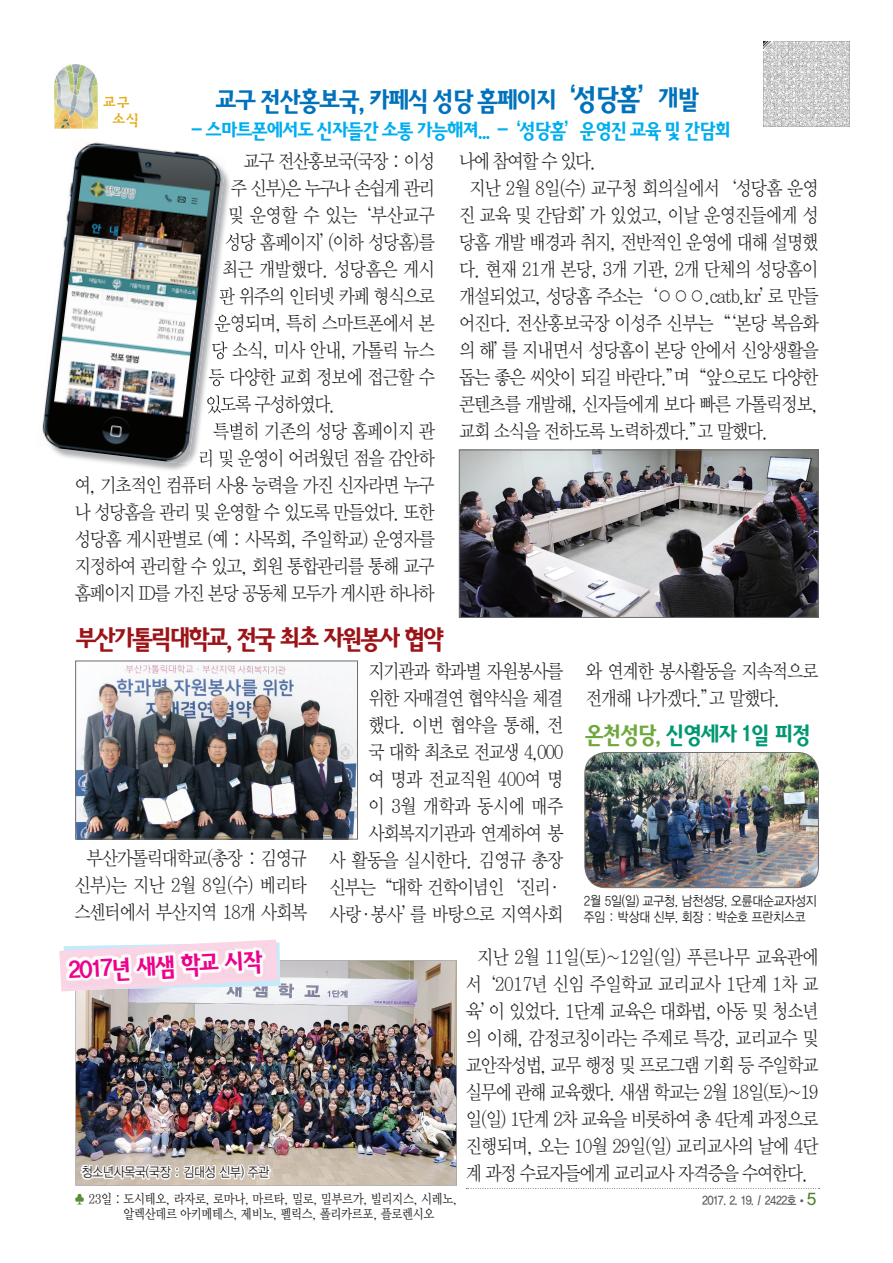
<style>
.page{position:relative;width:893px;height:1263px;background:#fff}
.page>*{position:absolute;margin:0;border:0;box-sizing:border-box;transform-origin:0 0}
.t1{font:500 27px "Korean RO";letter-spacing:-.17em;color:#0072bc;scale:.88 1}
.t2{font:500 27px "Korean RO";letter-spacing:-.21em;color:#9c1418;scale:.88 1}
.t3{font:500 25.5px "Korean RO";color:#ed028c;scale:.88 1}
.t4{font:500 24px "Korean RO";letter-spacing:-.17em;color:#009872;scale:.88 1}
.t5{font:500 21px "Korean RO";letter-spacing:-.17em;color:#00aeef;scale:.88 1}
.t6{font:19.5px/27px "YDIY Mj O320";letter-spacing:-.055em;color:#231f20;text-align:center;scale:.88 1}
.t7{font:19.5px "YDIY Mj O320";letter-spacing:-.08em;color:#231f20;scale:.88 1}
.t8{font:19.5px "YDIY Mj O320";letter-spacing:-.02em;color:#231f20;scale:.88 1}
.t9{font:19.5px "YDIY Mj O320";letter-spacing:-.01em;color:#231f20;scale:.88 1}
.t10{font:15px/17.2px "YDI Hsang IIB";color:#e5ab1b}
.t11{font:13.5px "YDIY Mj O330";letter-spacing:-.03em;color:#231f20;scale:.87 1}
.t12{font:13.5px/16.2px "YDIYGO320";letter-spacing:-.01em;color:#231f20;scale:.87 1}
.t13{font:700 12px "Korean GD";letter-spacing:-.1em;color:#57585a;scale:.87 1}
.t14{font:700 4.2px "Korean GD";color:#57585a}
.s1{font-size:30px}
.s2{color:#6fa83f}
.s3{color:#5b8e34}
.s4{font-size:16.5px;color:#50802e}
</style>
<div class="page">
<img style="left:585px;top:752px;width:233px;height:136px">
<div style="left:585px;top:752px;width:234px;height:136px;border:1px solid #6c6d70;border-radius:21px"></div>
<svg style="left:466px;top:1188px;width:354px;height:1px"></svg>
<svg style="left:763px;top:41px;width:87px;height:86px"></svg>
<img style="left:764px;top:41px;width:85px;height:86px">
<img style="left:75px;top:960px;width:382px;height:225px">
<img style="left:77px;top:664px;width:279px;height:173px">
<div style="left:75px;top:661px;width:283px;height:178px;border:1px solid #6c6d70"></div>
<img style="left:461px;top:452px;width:355px;height:164px">
<div style="left:459px;top:450px;width:359px;height:168px;border:1px solid #6c6d70"></div>
<img style="left:122px;top:173px;width:108px;height:298px">
<svg style="left:229px;top:206px;width:2px;height:18px"></svg>
<img style="left:226px;top:233px;width:5px;height:19px">
<img style="left:226px;top:260px;width:5px;height:18px">
<img style="left:226px;top:287px;width:5px;height:18px">
<img style="left:226px;top:314px;width:5px;height:19px">
<img style="left:226px;top:341px;width:4px;height:19px">
<img style="left:226px;top:368px;width:5px;height:18px">
<img style="left:226px;top:395px;width:5px;height:18px">
<img style="left:226px;top:422px;width:5px;height:18px">
<img style="left:199px;top:449px;width:32px;height:18px">
<img style="left:44px;top:145px;width:182px;height:319px">
<img style="left:81px;top:1164px;width:190px;height:15px">
<svg style="left:59px;top:939px;width:221px;height:52px"></svg>
<img style="left:65px;top:947px;width:202px;height:40px">
<img style="left:55px;top:65px;width:42px;height:64px">
<p class="t10" style="left:113px;top:95px;width:28px;text-indent:-9px">교구 소식</p>
<h1 class="t1" style="left:214px;top:86px;width:554px">교구 전산홍보국,카페식 성당 홈페이지<span class="s1">‘성당홈’</span>개발</h1>
<p class="t5" style="left:190px;top:119px;width:617px">- 스마트폰에서도 신자들간 소통 가능해져... -‘성당홈’운영진 교육 및 간담회</p>
<p class="t6" style="left:243px;top:148px;width:219px">교구 전산홍보국(국장 : 이성</p>
<p class="t6" style="left:231px;top:175px;width:233px">주 신부)은 누구나 손쉽게 관리</p>
<p class="t9" style="left:228px;top:206px;width:237px">및 운영할 수 있는‘부산교구</p>
<p class="t6" style="left:225px;top:229px;width:240px">성당 홈페이지’(이하 성당홈)를</p>
<p class="t8" style="left:222px;top:260px;width:244px">최근 개발했다. 성당홈은 게시</p>
<p class="t6" style="left:219px;top:283px;width:247px">판 위주의 인터넷 카페 형식으로</p>
<p class="t6" style="left:214px;top:310px;width:252px">운영되며, 특히 스마트폰에서 본</p>
<p class="t6" style="left:211px;top:337px;width:255px">당 소식, 미사 안내, 가톨릭 뉴스</p>
<p class="t6" style="left:208px;top:364px;width:259px">등 다양한 교회 정보에 접근할 수</p>
<p class="t6" style="left:205px;top:391px;width:150px">있도록 구성하였다.</p>
<p class="t6" style="left:213px;top:418px;width:254px">특별히 기존의 성당 홈페이지 관</p>
<p class="t6" style="left:198px;top:445px;width:271px">리 및 운영이 어려웠던 점을 감안하</p>
<p class="t6" style="left:75px;top:472px;width:410px">여, 기초적인 컴퓨터 사용 능력을 가진 신자라면 누구</p>
<p class="t6" style="left:75px;top:499px;width:410px">나 성당홈을 관리 및 운영할 수 있도록 만들었다. 또한</p>
<p class="t6" style="left:75px;top:526px;width:411px">성당홈 게시판별로 (예 : 사목회, 주일학교) 운영자를</p>
<p class="t6" style="left:75px;top:553px;width:410px">지정하여 관리할 수 있고, 회원 통합관리를 통해 교구</p>
<p class="t7" style="left:75px;top:584px;width:410px">홈페이지 ID를 가진 본당 공동체 모두가 게시판 하나하</p>
<h1 class="t2" style="left:75px;top:625px;width:423px">부산가톨릭대학교,전국 최초 자원봉사 협약</h1>
<p class="t6" style="left:459px;top:148px;width:158px">나에 참여할 수 있다.</p>
<p class="t6" style="left:470px;top:175px;width:398px">지난 2월 8일(수) 교구청 회의실에서‘성당홈 운영</p>
<p class="t6" style="left:459px;top:202px;width:410px">진 교육 및 간담회’가 있었고, 이날 운영진들에게 성</p>
<p class="t6" style="left:459px;top:229px;width:410px">당홈 개발 배경과 취지, 전반적인 운영에 대해 설명했</p>
<p class="t6" style="left:459px;top:256px;width:410px">다. 현재 21개 본당, 3개 기관, 2개 단체의 성당홈이</p>
<p class="t6" style="left:459px;top:283px;width:410px">개설되었고, 성당홈 주소는‘○○○.catb.kr’로 만들</p>
<p class="t6" style="left:459px;top:310px;width:410px">어진다. 전산홍보국장 이성주 신부는“‘본당 복음화</p>
<p class="t6" style="left:459px;top:337px;width:410px">의 해’를 지내면서 성당홈이 본당 안에서 신앙생활을</p>
<p class="t6" style="left:459px;top:364px;width:410px">돕는 좋은 씨앗이 되길 바란다.”며“앞으로도 다양한</p>
<p class="t6" style="left:459px;top:391px;width:410px">콘텐츠를 개발해, 신자들에게 보다 빠른 가톨릭정보,</p>
<p class="t6" style="left:459px;top:418px;width:353px">교회 소식을 전하도록 노력하겠다.”고 말했다.</p>
<p class="t6" style="left:74px;top:844px;width:266px;text-align:justify;text-indent:12px">부산가톨릭대학교(총장 : 김영규 신부)는 지난 2월 8일(수) 베리타 스센터에서 부산지역 18개 사회복</p>
<h2 class="t3" style="left:67px;top:958px;width:225px;rotate:-3deg">2017년 새샘 학교 시작</h2>
<p class="t12" style="left:82px;top:1164px;width:217px">청소년사목국(국장 : 김대성 신부) 주관</p>
<p class="t6" style="left:330px;top:657px;width:267px;text-align:right">지기관과 학과별 자원봉사를<br>위한 자매결연 협약식을 체결 했다. 이번 협약을 통해, 전<br>국 대학 최초로 전교생 4,000<br>여 명과 전교직원 400여 명<br>이 3월 개학과 동시에 매주 사회복지기관과 연계하여 봉<br>사 활동을 실시한다. 김영규 총장 신부는“대학 건학이념인‘진리· 사랑·봉사’를 바탕으로 지역사회</p>
<p class="t6" style="left:586px;top:657px;width:266px;text-align:left">와 연계한 봉사활동을 지속적으로 전개해 나가겠다.”고 말했다.</p>
<p class="t4" style="left:584px;top:722px;width:261px"><span class="s2">온천성당,</span> 신영세자 1일 피정</p>
<p class="t12" style="left:584px;top:893px;width:269px">2월 5일(일) 교구청, 남천성당, 오륜대순교자성지 주임 : 박상대 신부, 회장 : 박순호 프란치스코</p>
<p class="t6" style="left:466px;top:944px;width:402px">지난 2월 11일(토)~12일(일) 푸른나무 교육관에 서‘2017년 신임 주일학교 교리교사 1단계 1차 교 육’이 있었다. 1단계 교육은 대화법, 아동 및 청소년 의 이해, 감정코칭이라는 주제로 특강, 교리교수 및 교안작성법, 교무 행정 및 프로그램 기획 등 주일학교 실무에 관해 교육했다. 새샘 학교는 2월 18일(토)~19 일(일) 1단계 2차 교육을 비롯하여 총 4단계 과정으로 진행되며, 오는 10월 29일(일) 교리교사의 날에 4단 계 과정 수료자들에게 교리교사 자격증을 수여한다.</p>
<p class="t11" style="left:74px;top:1192px;width:442px"><span class="s3">♣</span> 23일 : 도시테오, 라자로, 로마나, 마르타, 밀로, 밀부르가, 빌리지스, 시레노,</p>
<p class="t14" style="left:800px;top:1198px;width:19px">● <span class="s4">5</span></p>
<p class="t11" style="left:123px;top:1207px;width:359px">알렉산데르 아키메테스, 제비노, 펠릭스, 폴리카르포, 플로렌시오</p>
<p class="t13" style="left:702px;top:1194px;width:111px">2017. 2. 19. / 2422호</p>
</div>
